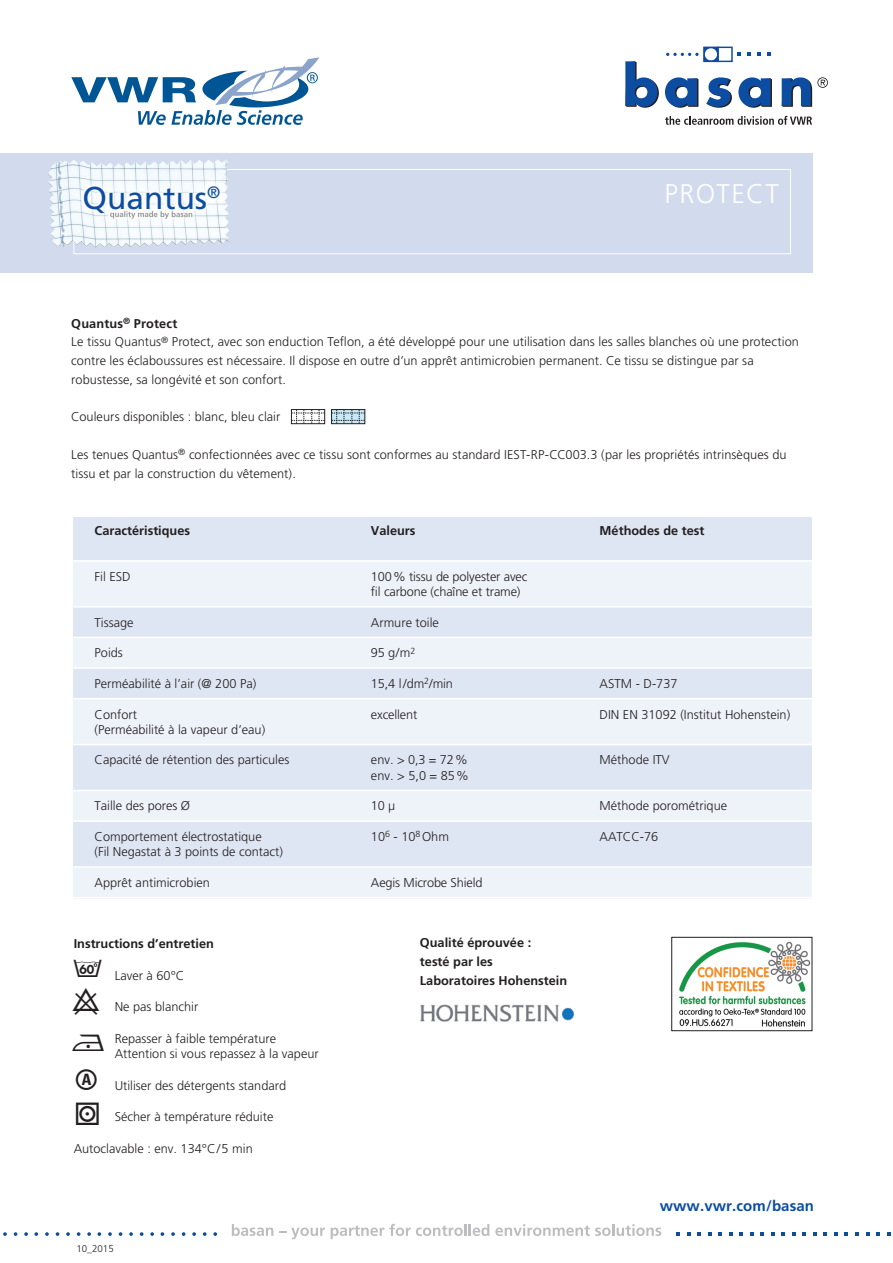
<style>
.page{position:relative;width:893px;height:1263px;background:#fff}
.page>*{position:absolute;margin:0;border:0;box-sizing:border-box;transform-origin:0 0}
.t1{font:31.65px "Frutiger";color:#0d4da1}
.t2{font:28.5px "Textile LH Pi Two";color:#231f20}
.t3{font:300 27px "Frutiger";letter-spacing:.05em;color:#fff}
.t4{font:700 15px "Frutiger";letter-spacing:.01em;color:#0d4da1}
.t5{font:300 12.75px/18.8px "Frutiger";color:#231f20}
.t6{font:700 12.75px "Frutiger";color:#231f20}
.t7{font:300 9.75px "Frutiger";color:#231f20}
</style>
<div class="page">
<div style="left:0;top:153px;width:812px;height:119px;background:#d1dbed"></div>
<div style="left:74px;top:169px;width:717px;height:85px;border:1px solid #fff"></div>
<img style="left:127px;top:160px;width:97px;height:6px">
<svg style="left:213px;top:1232px;width:4px;height:4px"></svg>
<svg style="left:203px;top:1232px;width:4px;height:4px"></svg>
<svg style="left:192px;top:1232px;width:4px;height:4px"></svg>
<svg style="left:182px;top:1232px;width:3px;height:4px"></svg>
<svg style="left:171px;top:1232px;width:4px;height:4px"></svg>
<svg style="left:161px;top:1232px;width:3px;height:4px"></svg>
<svg style="left:150px;top:1232px;width:4px;height:4px"></svg>
<svg style="left:140px;top:1232px;width:3px;height:4px"></svg>
<svg style="left:129px;top:1232px;width:4px;height:4px"></svg>
<svg style="left:119px;top:1232px;width:3px;height:4px"></svg>
<svg style="left:108px;top:1232px;width:4px;height:4px"></svg>
<svg style="left:98px;top:1232px;width:3px;height:4px"></svg>
<svg style="left:87px;top:1232px;width:4px;height:4px"></svg>
<svg style="left:77px;top:1232px;width:3px;height:4px"></svg>
<svg style="left:66px;top:1232px;width:4px;height:4px"></svg>
<svg style="left:56px;top:1232px;width:3px;height:4px"></svg>
<svg style="left:45px;top:1232px;width:4px;height:4px"></svg>
<svg style="left:34px;top:1232px;width:4px;height:4px"></svg>
<svg style="left:24px;top:1232px;width:4px;height:4px"></svg>
<svg style="left:14px;top:1232px;width:3px;height:4px"></svg>
<svg style="left:3px;top:1232px;width:4px;height:4px"></svg>
<svg style="left:232px;top:1224px;width:41px;height:12px"></svg>
<svg style="left:279px;top:1227px;width:46px;height:12px"></svg>
<svg style="left:331px;top:1224px;width:158px;height:15px"></svg>
<svg style="left:495px;top:1224px;width:166px;height:12px"></svg>
<svg style="left:677px;top:1232px;width:3px;height:4px"></svg>
<svg style="left:687px;top:1232px;width:3px;height:4px"></svg>
<svg style="left:698px;top:1232px;width:3px;height:4px"></svg>
<svg style="left:708px;top:1232px;width:3px;height:4px"></svg>
<svg style="left:719px;top:1232px;width:3px;height:4px"></svg>
<svg style="left:729px;top:1232px;width:3px;height:4px"></svg>
<svg style="left:740px;top:1232px;width:3px;height:4px"></svg>
<svg style="left:750px;top:1232px;width:3px;height:4px"></svg>
<svg style="left:761px;top:1232px;width:3px;height:4px"></svg>
<svg style="left:771px;top:1232px;width:3px;height:4px"></svg>
<svg style="left:782px;top:1232px;width:3px;height:4px"></svg>
<svg style="left:792px;top:1232px;width:3px;height:4px"></svg>
<svg style="left:803px;top:1232px;width:3px;height:4px"></svg>
<svg style="left:813px;top:1232px;width:3px;height:4px"></svg>
<svg style="left:824px;top:1232px;width:3px;height:4px"></svg>
<svg style="left:834px;top:1232px;width:3px;height:4px"></svg>
<svg style="left:845px;top:1232px;width:3px;height:4px"></svg>
<svg style="left:855px;top:1232px;width:4px;height:4px"></svg>
<svg style="left:866px;top:1232px;width:3px;height:4px"></svg>
<svg style="left:876px;top:1232px;width:4px;height:4px"></svg>
<svg style="left:887px;top:1232px;width:3px;height:4px"></svg>
<svg style="left:71px;top:57px;width:248px;height:68px"></svg>
<svg style="left:665px;top:77px;width:33px;height:31px"></svg>
<svg style="left:706px;top:77px;width:26px;height:31px"></svg>
<svg style="left:738px;top:77px;width:34px;height:31px"></svg>
<svg style="left:625px;top:61px;width:34px;height:47px"></svg>
<div style="left:717px;top:47px;width:16px;height:15px;border:1px solid #0d4da1"></div>
<svg style="left:666px;top:49px;width:51px;height:11px"></svg>
<div style="left:703px;top:47px;width:16px;height:15px;border:1px solid #0d4da1"></div>
<svg style="left:665px;top:116px;width:147px;height:9px"></svg>
<svg style="left:782px;top:77px;width:46px;height:30px"></svg>
<svg style="left:291px;top:409px;width:34px;height:15px"></svg>
<svg style="left:291px;top:410px;width:34px;height:13px"></svg>
<svg style="left:331px;top:409px;width:34px;height:15px"></svg>
<svg style="left:332px;top:410px;width:33px;height:13px"></svg>
<div style="left:73px;top:517px;width:739px;height:366px;background:#dfe6f3"></div>
<div style="left:73px;top:560px;width:739px;height:46px;background:#eef2f9"></div>
<div style="left:73px;top:637px;width:739px;height:31px;background:#eef2f9"></div>
<div style="left:73px;top:791px;width:739px;height:31px;background:#eef2f9"></div>
<div style="left:73px;top:700px;width:739px;height:45px;background:#eef2f9"></div>
<div style="left:73px;top:867px;width:739px;height:31px;background:#eef2f9"></div>
<hr style="left:73px;top:560px;width:739px;height:2px;background:#fff">
<hr style="left:73px;top:606px;width:739px;height:2px;background:#fff">
<hr style="left:73px;top:637px;width:739px;height:1px;background:#fff">
<hr style="left:73px;top:667px;width:739px;height:2px;background:#fff">
<hr style="left:73px;top:698px;width:739px;height:1px;background:#fff">
<hr style="left:73px;top:744px;width:739px;height:1px;background:#fff">
<hr style="left:73px;top:790px;width:739px;height:1px;background:#fff">
<hr style="left:73px;top:820px;width:739px;height:2px;background:#fff">
<hr style="left:73px;top:866px;width:739px;height:2px;background:#fff">
<hr style="left:73px;top:897px;width:739px;height:1px;background:#fff">
<img style="left:420px;top:1004px;width:154px;height:17px">
<img style="left:679px;top:941px;width:131px;height:86px">
<div style="left:671px;top:937px;width:141px;height:94px;border:1px solid #231f20"></div>
<p class="t1" style="left:83px;top:179px;width:139px">Quantus<sup>®</sup></p>
<p class="t3" style="left:664px;top:179px;width:116px">PROTECT</p>
<p class="t6" style="left:71px;top:316px;width:108px">Quantus<sup>®</sup> Protect</p>
<p class="t5" style="left:71px;top:333px;width:729px">Le tissu Quantus<sup>®</sup> Protect, avec son enduction Teflon, a été développé pour une utilisation dans les salles blanches où une protection contre les éclaboussures est nécessaire. Il dispose en outre d’un apprêt antimicrobien permanent. Ce tissu se distingue par sa robustesse, sa longévité et son confort.</p>
<p class="t5" style="left:71px;top:408px;width:211px">Couleurs disponibles : blanc, bleu clair</p>
<p class="t5" style="left:71px;top:445px;width:717px">Les tenues Quantus<sup>®</sup> confectionnées avec ce tissu sont conformes au standard IEST-RP-CC003.3 (par les propriétés intrinsèques du tissu et par la construction du vêtement).</p>
<p class="t6" style="left:95px;top:523px;width:97px">Caractéristiques</p>
<p class="t6" style="left:371px;top:523px;width:46px">Valeurs</p>
<p class="t6" style="left:600px;top:523px;width:106px">Méthodes de test</p>
<p class="t5" style="left:95px;top:567px;width:38px">Fil ESD</p>
<p class="t5" style="left:371px;top:567px;width:158px">100% tissu de polyester avec</p>
<p class="t5" style="left:371px;top:582px;width:151px">fil carbone (chaîne et trame)</p>
<p class="t5" style="left:95px;top:613px;width:40px">Tissage</p>
<p class="t5" style="left:371px;top:613px;width:69px">Armure toile</p>
<p class="t5" style="left:95px;top:643px;width:30px">Poids</p>
<p class="t5" style="left:371px;top:643px;width:46px">95 g/m<sup>2</sup></p>
<p class="t5" style="left:95px;top:674px;width:163px">Perméabilité à l’air (@ 200 Pa)</p>
<p class="t5" style="left:371px;top:674px;width:83px">15,4 l /dm<sup>2</sup>/min</p>
<p class="t5" style="left:600px;top:674px;width:79px">ASTM - D-737</p>
<p class="t5" style="left:95px;top:705px;width:44px">Confort</p>
<p class="t5" style="left:371px;top:705px;width:48px">excellent</p>
<p class="t5" style="left:600px;top:705px;width:192px">DIN EN 31092 (Institut Hohenstein)</p>
<p class="t5" style="left:95px;top:720px;width:172px">(Perméabilité à la vapeur d’eau)</p>
<p class="t5" style="left:95px;top:751px;width:196px">Capacité de rétention des particules</p>
<p class="t5" style="left:371px;top:751px;width:98px">env. &gt; 0,3 = 72%</p>
<p class="t5" style="left:600px;top:751px;width:72px">Méthode ITV</p>
<p class="t5" style="left:371px;top:766px;width:100px">env. &gt; 5,0 = 85%</p>
<p class="t5" style="left:95px;top:796px;width:97px">Taille des pores Ø</p>
<p class="t5" style="left:371px;top:796px;width:26px">10 µ</p>
<p class="t5" style="left:600px;top:796px;width:129px">Méthode porométrique</p>
<p class="t5" style="left:95px;top:827px;width:169px">Comportement électrostatique</p>
<p class="t5" style="left:371px;top:827px;width:79px">10<sup>6</sup> - 10<sup>8</sup> Ohm</p>
<p class="t5" style="left:600px;top:827px;width:60px">AATCC-76</p>
<p class="t5" style="left:95px;top:842px;width:190px">(Fil Negastat à 3 points de contact)</p>
<p class="t5" style="left:95px;top:873px;width:117px">Apprêt antimicrobien</p>
<p class="t5" style="left:371px;top:873px;width:113px">Aegis Microbe Shield</p>
<p class="t6" style="left:74px;top:936px;width:142px">Instructions d’entretien</p>
<p class="t5" style="left:115px;top:966px;width:71px">Laver à 60°C</p>
<p class="t5" style="left:115px;top:997px;width:85px">Ne pas blanchir</p>
<p class="t5" style="left:115px;top:1029px;width:163px">Repasser à faible température</p>
<p class="t5" style="left:115px;top:1044px;width:206px">Attention si vous repassez à la vapeur</p>
<p class="t5" style="left:115px;top:1076px;width:173px">Utiliser des détergents standard</p>
<p class="t5" style="left:115px;top:1107px;width:160px">Sécher à température réduite</p>
<p class="t5" style="left:74px;top:1139px;width:181px">Autoclavable : env. 134°C/5 min</p>
<p class="t2" style="left:73px;top:952px;width:30px">c</p>
<p class="t2" style="left:73px;top:986px;width:28px">9</p>
<p class="t2" style="left:72px;top:1025px;width:34px">*</p>
<p class="t2" style="left:76px;top:1064px;width:23px">U</p>
<p class="t2" style="left:76px;top:1100px;width:24px">1</p>
<p class="t7" style="left:76px;top:1243px;width:39px">10_2015</p>
<p class="t6" style="left:420px;top:935px;width:113px">Qualité éprouvée :</p>
<p class="t6" style="left:420px;top:954px;width:74px">testé par les</p>
<p class="t6" style="left:420px;top:973px;width:149px">Laboratoires Hohenstein</p>
<p class="t4" style="left:660px;top:1197px;width:156px">www.vwr.com/basan</p>
</div>
